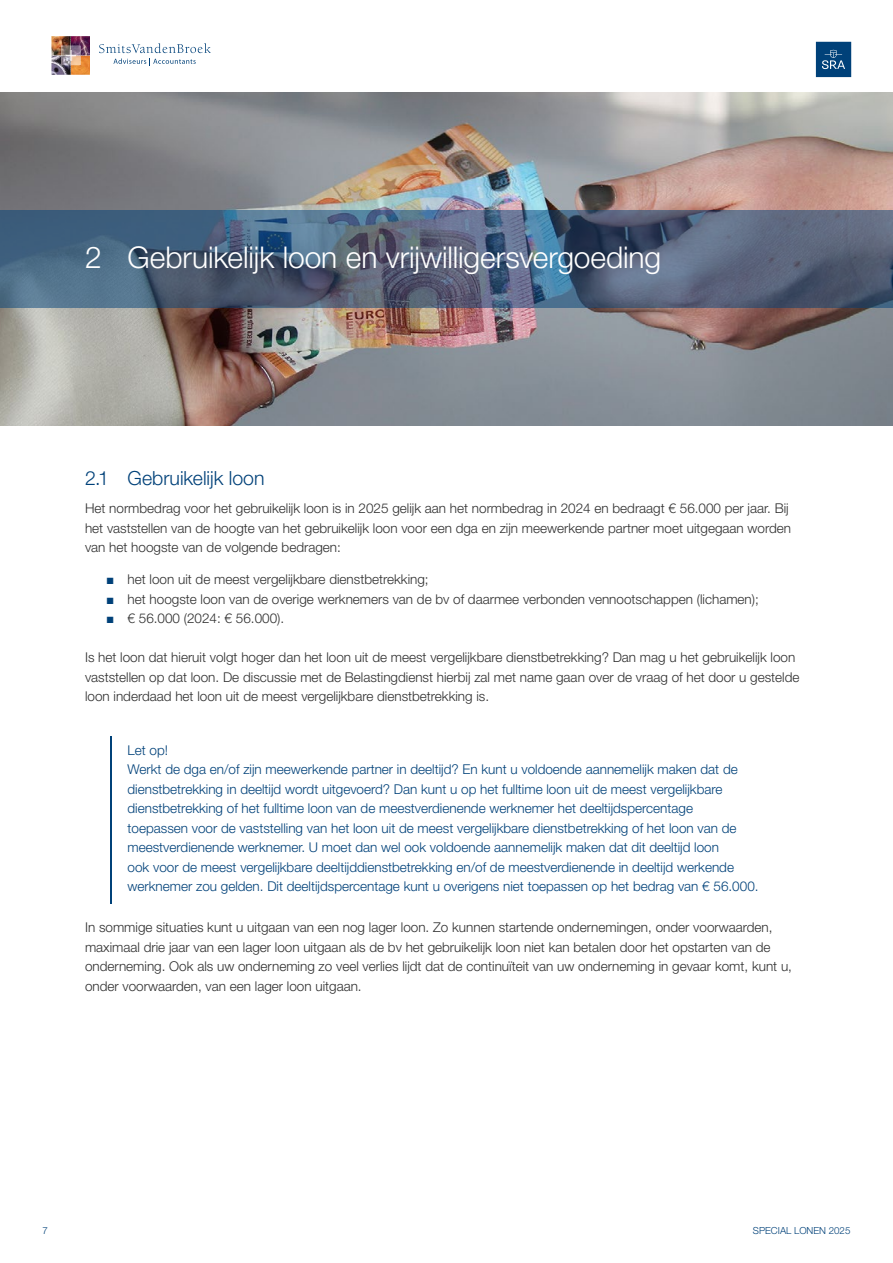
<style>
.page{position:relative;width:893px;height:1263px;background:#fff}
.page>*{position:absolute;margin:0;border:0;box-sizing:border-box;transform-origin:0 0}
.t1{font:300 30px "Helvetica Neue LT Std";letter-spacing:-.005em;color:#fff}
.t2{font:300 19.5px "Helvetica Neue LT Std";color:#004179}
.t3{font:300 13.5px/19.5px "Helvetica Neue LT Std";color:#2f2f2f}
.t4{font:300 13.5px/19.5px "Helvetica Neue LT Std";color:#004179}
.t5{font:300 9.75px "Helvetica Neue LT Std";color:#004179}
.s1{font-family:"Arial";font-weight:700;color:#004179}
</style>
<div class="page">
<img style="left:0;top:92px;width:893px;height:333px">
<svg style="left:0;top:210px;width:893px;height:98px;background:#4f627b"></svg>
<svg style="left:99px;top:43px;width:112px;height:23px"></svg>
<img style="left:51px;top:36px;width:1px;height:39px">
<svg style="left:52px;top:36px;width:38px;height:39px"></svg>
<div style="left:817px;top:43px;width:33px;height:33px;background:#004179"></div>
<svg style="left:822px;top:50px;width:23px;height:19px"></svg>
<div style="left:816px;top:42px;width:35px;height:35px;border:2px solid #004179"></div>
<hr style="left:111px;top:737px;width:1px;height:167px;background:#004179">
<h1 class="t1" style="left:85px;top:239px;width:578px">2 Gebruikelijk loon en vrijwilligersvergoeding</h1>
<h2 class="t2" style="left:85px;top:466px;width:181px">2.1 Gebruikelijk loon</h2>
<p class="t3" style="left:85px;top:498px;width:707px">Het normbedrag voor het gebruikelijk loon is in 2025 gelijk aan het normbedrag in 2024 en bedraagt € 56.000 per jaar. Bij het vaststellen van de hoogte van het gebruikelijk loon voor een dga en zijn meewerkende partner moet uitgegaan worden van het hoogste van de volgende bedragen:</p>
<p class="t3" style="left:106px;top:570px;width:324px"><span class="s1">■</span> het loon uit de meest vergelijkbare dienstbetrekking;</p>
<p class="t3" style="left:106px;top:589px;width:654px"><span class="s1">■</span> het hoogste loon van de overige werknemers van de bv of daarmee verbonden vennootschappen (lichamen);</p>
<p class="t3" style="left:106px;top:609px;width:179px"><span class="s1">■</span> € 56.000 (2024: € 56.000).</p>
<p class="t3" style="left:85px;top:648px;width:716px">Is het loon dat hieruit volgt hoger dan het loon uit de meest vergelijkbare dienstbetrekking? Dan mag u het gebruikelijk loon vaststellen op dat loon. De discussie met de Belastingdienst hierbij zal met name gaan over de vraag of het door u gestelde loon inderdaad het loon uit de meest vergelijkbare dienstbetrekking is.</p>
<p class="t4" style="left:128px;top:740px;width:632px">Let op!<br>Werkt de dga en/of zijn meewerkende partner in deeltijd? En kunt u voldoende aannemelijk maken dat de dienstbetrekking in deeltijd wordt uitgevoerd? Dan kunt u op het fulltime loon uit de meest vergelijkbare dienstbetrekking of het fulltime loon van de meestverdienende werknemer het deeltijdspercentage<br>toepassen voor de vaststelling van het loon uit de meest vergelijkbare dienstbetrekking of het loon van de meestverdienende werknemer. U moet dan wel ook voldoende aannemelijk maken dat dit deeltijd loon<br>ook voor de meest vergelijkbare deeltijddienstbetrekking en/of de meestverdienende in deeltijd werkende werknemer zou gelden. Dit deeltijdspercentage kunt u overigens niet toepassen op het bedrag van € 56.000.</p>
<p class="t3" style="left:85px;top:917px;width:708px">In sommige situaties kunt u uitgaan van een nog lager loon. Zo kunnen startende ondernemingen, onder voorwaarden, maximaal drie jaar van een lager loon uitgaan als de bv het gebruikelijk loon niet kan betalen door het opstarten van de onderneming. Ook als uw onderneming zo veel verlies lijdt dat de continuïteit van uw onderneming in gevaar komt, kunt u, onder voorwaarden, van een lager loon uitgaan.</p>
<p class="t5" style="left:43px;top:1224px;width:7px">7</p>
<p class="t5" style="left:753px;top:1224px;width:99px">SPECIAL LONEN 2025</p>
</div>
